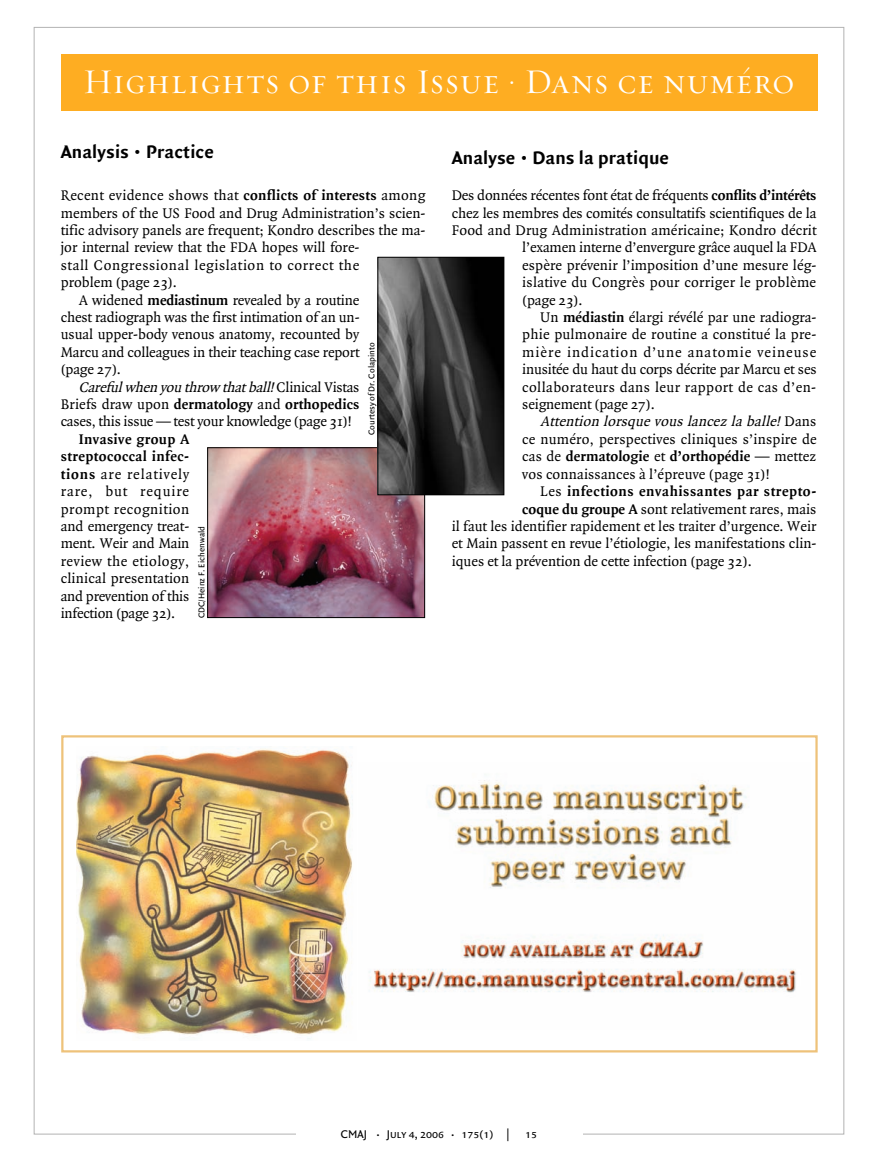
<style>
.page{position:relative;width:878px;height:1175px;background:#fff}
.page>*{position:absolute;margin:0;border:0;box-sizing:border-box;transform-origin:0 0}
.t1{font:35.25px "Requiem Display HTF Small Caps";letter-spacing:.025em;color:#fff}
.t2{font:700 19.5px "Quadraat Sans";letter-spacing:.005em;color:#000}
.t3{font:15px/17.4px "Quadraat";color:#000;text-align:justify}
.t4{font:15px "Quadraat";letter-spacing:.02em;color:#000}
.t5{font:italic 15px "Quadraat";color:#000}
.t6{font:700 15px "Quadraat";letter-spacing:.01em;color:#000}
.t7{font:15px "Quadraat";letter-spacing:.04em;color:#000}
.t8{font:15px "Quadraat";letter-spacing:.03em;color:#000}
.t9{font:700 15px "Quadraat";letter-spacing:.04em;color:#000}
.t10{font:15px "Quadraat";letter-spacing:.065em;color:#000}
.t11{font:12px "Quadraat Sans Caps";color:#000}
.t12{font:9px "Quadraat Sans";color:#000}
.s1{font-weight:700}
.s2{font-style:normal}
.s3{font-weight:400}
.s4{font-size:9px}
</style>
<div class="page">
<div style="left:61px;top:54px;width:756px;height:56px;background:#fead22"></div>
<img style="left:209px;top:449px;width:214px;height:167px">
<div style="left:207px;top:447px;width:218px;height:171px;border:1px solid #000"></div>
<img style="left:379px;top:259px;width:123px;height:234px">
<div style="left:377px;top:257px;width:127px;height:238px;border:1px solid #000"></div>
<div style="left:61px;top:735px;width:756px;height:317px;border:2px solid #eec27a"></div>
<img style="left:76px;top:748px;width:277px;height:291px">
<img style="left:369px;top:780px;width:427px;height:213px">
<h1 class="t1" style="left:83px;top:60px;width:712px">Highlights of this Issue • Dans ce numéro</h1>
<h2 class="t2" style="left:61px;top:141px;width:155px">Analysis • Practice</h2>
<p class="t4" style="left:61px;top:188px;width:366px">Recent evidence shows that <span class="s1">conflicts of interests</span> among</p>
<p class="t3" style="left:61px;top:204px;width:366px">members of the US Food and Drug Administration’s scien-</p>
<p class="t3" style="left:61px;top:222px;width:366px">tific advisory panels are frequent; Kondro describes the ma-</p>
<p class="t3" style="left:61px;top:239px;width:300px">jor internal review that the FDA hopes will fore-</p>
<p class="t7" style="left:61px;top:258px;width:300px">stall Congressional legislation to correct the</p>
<p class="t3" style="left:61px;top:274px;width:118px">problem (page 23).</p>
<p class="t3" style="left:79px;top:291px;width:282px">A widened <span class="s1">mediastinum</span> revealed by a routine</p>
<p class="t3" style="left:61px;top:309px;width:300px">chest radiograph was the first intimation of an un-</p>
<p class="t3" style="left:61px;top:326px;width:300px">usual upper-body venous anatomy, recounted by</p>
<p class="t3" style="left:61px;top:344px;width:300px">Marcu and colleagues in their teaching case report</p>
<p class="t3" style="left:61px;top:361px;width:62px">(page 27).</p>
<p class="t5" style="left:79px;top:380px;width:282px">Carefulwhen you throw thatball!<span class="s2">C l i n i c a l V i s t a s</span></p>
<p class="t6" style="left:61px;top:397px;width:300px"><span class="s3">Briefs draw upon</span> dermatology <span class="s3">and</span> orthopedics</p>
<p class="t3" style="left:61px;top:413px;width:292px">cases, this issue — test your knowledge (page 31)!</p>
<p class="t3" style="left:61px;top:431px;width:130px;text-indent:18px"><span class="s1">Invasive group A streptococcal infec&shy;tions</span> are relatively rare, but require prompt recognition and emergency treat&shy;ment. Weir and Main review the etiology, clinical presentation and prevention of this infection (page 32).</p>
<p class="t12" style="left:367px;top:435px;width:94px;rotate:-90deg">Courtesy ofDr. Colapinto</p>
<p class="t12" style="left:197px;top:618px;width:94px;rotate:-90deg">CDC/Heinz F. Eichenwald</p>
<h2 class="t2" style="left:452px;top:147px;width:219px">Analyse • Dans la pratique</h2>
<p class="t3" style="left:452px;top:187px;width:366px">Des données récentes font état de fréquents <span class="s1">conflits d’intérêts</span></p>
<p class="t3" style="left:452px;top:204px;width:366px">chez les membres des comités consultatifs scientifiques de la</p>
<p class="t3" style="left:452px;top:222px;width:366px">Food and Drug Administration américaine; Kondro décrit</p>
<p class="t3" style="left:522px;top:239px;width:296px">l’examen interne d’envergure grâce auquel la FDA</p>
<p class="t3" style="left:522px;top:257px;width:296px">espère prévenir l’imposition d’une mesure lég-</p>
<p class="t4" style="left:522px;top:275px;width:295px">islative du Congrès pour corriger le problème</p>
<p class="t3" style="left:522px;top:291px;width:62px">(page 23).</p>
<p class="t3" style="left:540px;top:309px;width:278px">Un <span class="s1">médiastin</span> élargi révélé par une radiogra-</p>
<p class="t3" style="left:522px;top:326px;width:295px">phie pulmonaire de routine a constitué la pre-</p>
<p class="t10" style="left:522px;top:345px;width:295px">mière indication d’une anatomie veineuse</p>
<p class="t3" style="left:522px;top:361px;width:296px">inusitée du haut du corps décrite par Marcu et ses</p>
<p class="t8" style="left:522px;top:380px;width:295px">collaborateurs dans leur rapport de cas d’en-</p>
<p class="t3" style="left:522px;top:396px;width:134px">seignement (page 27).</p>
<p class="t5" style="left:540px;top:415px;width:278px">Attention lorsque vous lancez la balle! <span class="s2">D a n s</span></p>
<p class="t3" style="left:522px;top:431px;width:296px">ce numéro, perspectives cliniques s’inspire de</p>
<p class="t6" style="left:522px;top:449px;width:296px"><span class="s3">cas de</span> dermatologie <span class="s3">et</span> d’orthopédie <span class="s3">— mettez</span></p>
<p class="t3" style="left:522px;top:465px;width:249px">vos connaissances à l’épreuve (page 31)!</p>
<p class="t9" style="left:540px;top:484px;width:278px"><span class="s3">Les</span> infections envahissantes par strepto-</p>
<p class="t3" style="left:522px;top:500px;width:296px"><span class="s1">coque du groupe A</span> sont relativement rares, mais</p>
<p class="t3" style="left:452px;top:518px;width:366px">il faut les identifier rapidement et les traiter d’urgence. Weir</p>
<p class="t3" style="left:452px;top:535px;width:366px">et Main passent en revue l’étiologie, les manifestations clin-</p>
<p class="t3" style="left:452px;top:552px;width:301px">iques et la prévention de cette infection (page 32).</p>
<p class="t11" style="left:341px;top:1127px;width:198px">CMAJ <span class="s4">•</span> July 4, 2006 <span class="s4">•</span> 175(1) | 15</p>
</div>
